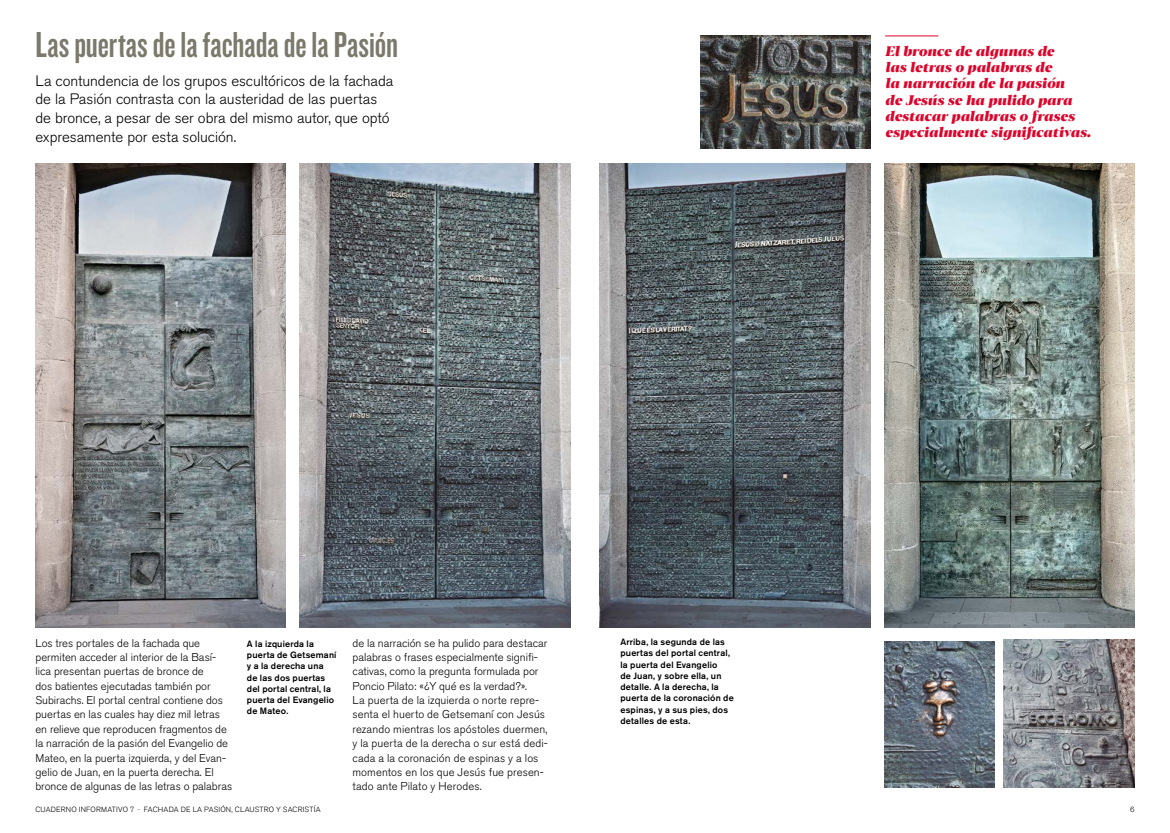
<style>
.page{position:relative;width:1170px;height:833px;background:#fff}
.page>*{position:absolute;margin:0;border:0;box-sizing:border-box;transform-origin:0 0}
.TXT_TIT_GRIS{font:37.5px "Knockout HTF48 Featherweight";color:#7b796b}
.COVER_INTRO{font:300 15px/18.8px "Akzidenz Grotesk BE";letter-spacing:-.005em;color:#000}
.TXT_DESTACAT{font:italic 800 13.75px/16.2px "Blacker Display";letter-spacing:.005em;color:#dd042b}
.TXT_TXT{font:300 11.25px/14.4px "Akzidenz Grotesk BE";color:#000}
.TXT_PEU_SANS_IMATGES{font:500 9px/11.2px "Akzidenz Grotesk BE";letter-spacing:.02em;color:#000}
.NAV{font:300 7.5px "Akzidenz Grotesk BE";letter-spacing:.025em;color:#000}
</style>
<div class="page">
<img style="left:35px;top:163px;width:250px;height:464px">
<img style="left:884px;top:163px;width:250px;height:464px">
<img style="left:599px;top:163px;width:271px;height:464px">
<img style="left:299px;top:163px;width:271px;height:464px">
<img style="left:884px;top:641px;width:110px;height:146px">
<img style="left:1003px;top:640px;width:131px;height:147px">
<img style="left:700px;top:35px;width:170px;height:114px">
<hr style="left:885px;top:35px;width:53px;height:1px;background:#dd042b">
<p class="TXT_TIT_GRIS" style="left:35px;top:26px;width:364px">Las puertas de la fachada de la Pasión</p>
<p class="COVER_INTRO" style="left:35px;top:71px;width:359px">La contundencia de los grupos escultóricos de la fachada de la Pasión contrasta con la austeridad de las puertas de bronce, a pesar de ser obra del mismo autor, que optó expresamente por esta solución.</p>
<p class="TXT_DESTACAT" style="left:885px;top:44px;width:207px">El bronce de algunas de<br>las letras o palabras de<br>la narración de la pasión<br>de Jesús se ha pulido para destacar palabras o frases especialmente significativas.</p>
<p class="TXT_TXT" style="left:35px;top:635px;width:198px">Los tres portales de la fachada que permiten acceder al interior de la Basí&shy;lica presentan puertas de bronce de<br>dos batientes ejecutadas también por Subirachs. El portal central contiene dos puertas en las cuales hay diez mil letras en relieve que reproducen fragmentos de la narración de la pasión del Evangelio de Mateo, en la puerta izquierda, y del Evan&shy;gelio de Juan, en la puerta derecha. El bronce de algunas de las letras o palabras</p>
<p class="TXT_TXT" style="left:352px;top:635px;width:196px">de la narración se ha pulido para destacar palabras o frases especialmente signifi&shy;cativas, como la pregunta formulada por Poncio Pilato: «¿Y qué es la verdad?».</p>
<p class="TXT_PEU_SANS_IMATGES" style="left:247px;top:638px;width:91px">A la izquierda la puerta de Getsemaní y a la derecha una<br>de las dos puertas del portal central, la puerta del Evangelio de Mateo.</p>
<p class="TXT_TXT" style="left:352px;top:693px;width:197px">La puerta de la izquierda o norte repre&shy;senta el huerto de Getsemaní con Jesús rezando mientras los apóstoles duermen, y la puerta de la derecha o sur está dedi&shy;cada a la coronación de espinas y a los momentos en los que Jesús fue presen&shy;tado ante Pilato y Herodes.</p>
<p class="TXT_PEU_SANS_IMATGES" style="left:620px;top:636px;width:115px">Arriba, la segunda de las puertas del portal central, la puerta del Evangelio<br>de Juan, y sobre ella, un detalle. A la derecha, la puerta de la coronación de espinas, y a sus pies, dos detalles de esta.</p>
<p class="NAV" style="left:35px;top:805px;width:287px">CUADERNO INFORMATIVO 7 · FACHADA DE LA PASIÓN, CLAUSTRO Y SACRISTÍA</p>
<p class="NAV" style="left:1129px;top:805px;width:6px">6</p>
</div>
